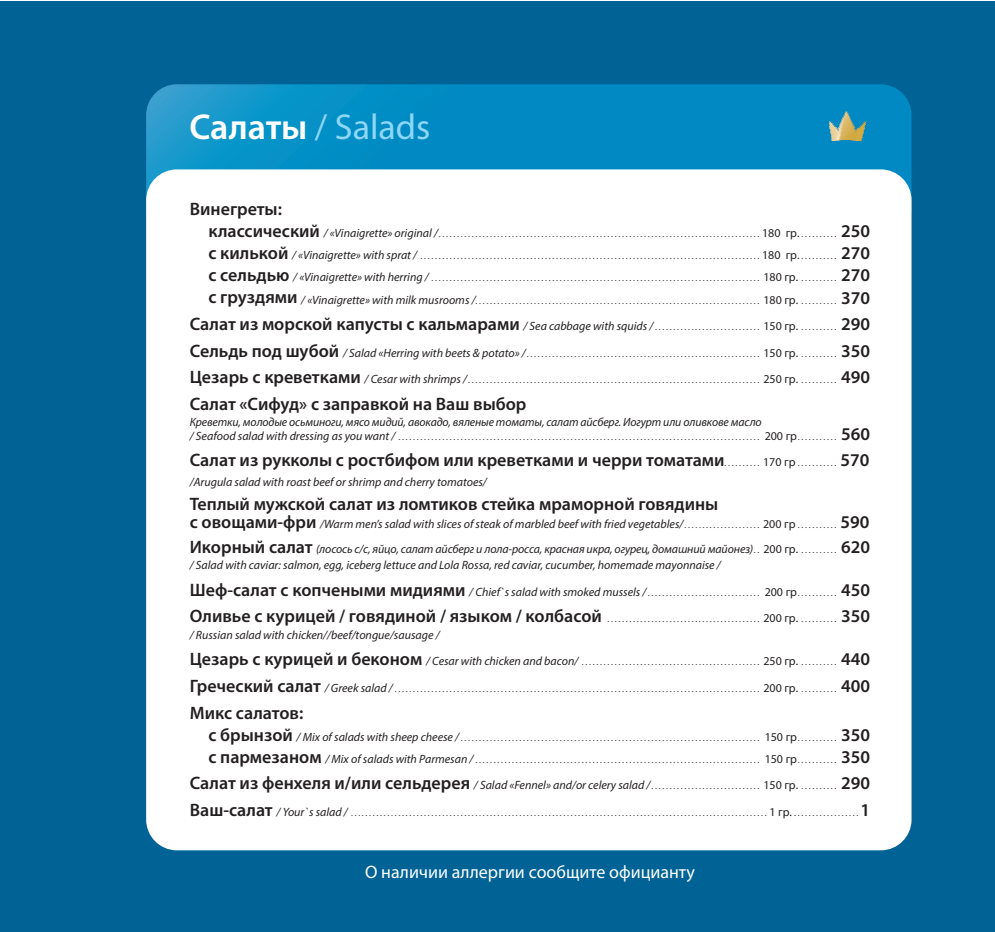
<style>
.page{position:relative;width:995px;height:932px;background:#fff}
.page>*{position:absolute;margin:0;border:0;box-sizing:border-box;transform-origin:0 0}
.t1{font:36px "Myriad Pro";color:#8dd7f7}
.t2{font:600 18px "Myriad Pro";color:#231f20}
.t3{font:18px "Myriad Pro";color:#fff}
.t4{font:italic 12px/24.5px "Myriad Pro";color:#231f20}
.t5{font:9px "Myriad Pro";color:#231f20}
.s1{font-weight:600;color:#fff}
.s2{font-weight:600;font-size:18px}
.s3{font-style:italic;font-size:12px}
.s4{font-size:12px}
.s5{font-weight:400;font-size:9px}
.s6{font-weight:400;font-size:12px}
.s7{font-weight:600;font-style:normal;font-size:18px}
.s8{font-style:normal;font-size:9px}
.s9{font-style:normal}
</style>
<div class="page">
<div style="left:72px;top:1px;width:922px;height:930px;background:#006295"></div>
<div style="left:0;top:1px;width:72px;height:930px;background:#006295"></div>
<svg style="left:146px;top:84px;width:766px;height:110px;background:#048cc3"></svg>
<div style="left:146px;top:169px;width:766px;height:681px;background:#fff;border-radius:31px"></div>
<svg style="left:832px;top:139px;width:29px;height:3px"></svg>
<img style="left:830px;top:131px;width:34px;height:8px">
<svg style="left:829px;top:110px;width:38px;height:21px"></svg>
<h1 class="t1" style="left:189px;top:105px;width:243px"><span class="s1">Салаты</span> / Salads</h1>
<h2 class="t2" style="left:190px;top:198px;width:94px">Винегреты:</h2>
<p class="t5" style="left:208px;top:229px;width:663px"><span class="s2">классический</span> <span class="s3">/ «Vinaigrette» original /</span>........................................................................................<span class="s4">180 гр.</span>.......... <span class="s2">250</span></p>
<p class="t5" style="left:208px;top:251px;width:663px"><span class="s2">с килькой</span> <span class="s3">/ «Vinaigrette» with sprat /</span> .............................................................................................<span class="s4">180 гр.</span>.......... <span class="s2">270</span></p>
<p class="t5" style="left:208px;top:273px;width:663px"><span class="s2">с сельдью</span> <span class="s3">/ «Vinaigrette» with herring /</span> .......................................................................................... <span class="s4">180 гр.</span> .......... <span class="s2">270</span></p>
<p class="t5" style="left:208px;top:295px;width:663px"><span class="s2">c груздями</span> <span class="s3">/ «Vinaigrette» with milk musrooms /</span>.............................................................................. <span class="s4">180 гр.</span> .......... <span class="s2">370</span></p>
<p class="t5" style="left:190px;top:321px;width:682px"><span class="s2">Салат из морской капусты с кальмарами</span> <span class="s3">/ Sea cabbage with squids /</span>. . . . . . . . . . . . . . . . . . . . . . . . . . . . . <span class="s4">150 гр.</span> . . . . . . . . . . <span class="s2">290</span></p>
<p class="t5" style="left:190px;top:348px;width:682px"><span class="s2">Сельдь под шубой</span> <span class="s3">/ Salad «Herring with beets &amp; potato» /</span>................................................................ <span class="s4">150 гр.</span> .......... <span class="s2">350</span></p>
<p class="t5" style="left:190px;top:374px;width:682px"><span class="s2">Цезарь с креветками</span> <span class="s3">/ Cesar with shrimps /</span>................................................................................ <span class="s4">250 гр.</span> .......... <span class="s2">490</span></p>
<h2 class="t2" style="left:190px;top:392px;width:338px">Салат «Сифуд» с заправкой на Ваш выбор</h2>
<h3 class="t4" style="left:190px;top:409px;width:573px">Креветки, молодые осьминоги, мясо мидий, авокадо, вяленые томаты, салат айсберг. Иогурт или оливкове масло</h3>
<p class="t5" style="left:190px;top:431px;width:682px"><span class="s3">/ Seafood salad with dressing as you want /</span> ................................................................................................... <span class="s4">200 гр</span>........... <span class="s2">560</span></p>
<h2 class="t2" style="left:190px;top:448px;width:681px">Салат из рукколы с ростбифом или креветками и черри томатами<span class="s5">. . . . . . . . . .</span> <span class="s6">170 гр</span> <span class="s5">. . . . . . . . . . .</span> 570</h2>
<h3 class="t4" style="left:190px;top:469px;width:299px">/Arugula salad with roast beef or shrimp and cherry tomatoes/</h3>
<h2 class="t2" style="left:190px;top:493px;width:530px">Теплый мужской салат из ломтиков стейка мраморной говядины</h2>
<p class="t4" style="left:190px;top:512px;width:682px"><span class="s7">с овощами-фри</span> /Warm men’s salad with slices of steak of marbled beef with fried vegetables/<span class="s8">. . . . . . . . . . . . . . . . . . . . .</span> <span class="s9">200 гр</span> <span class="s8">. . . . . . . . . . .</span> <span class="s7">590<br>Икорный салат</span> (лосось с/с, яйцо, салат айсберг и лола-росса, красная икра, огурец, домашний майонез)<span class="s8">. .</span> <span class="s9">200 гр.</span> <span class="s8">. . . . . . . . . .</span> <span class="s7">620</span></p>
<h3 class="t4" style="left:190px;top:552px;width:532px">/ Salad with caviar: salmon, egg, iceberg lettuce and Lola Rossa, red caviar, cucumber, homemade mayonnaise /</h3>
<p class="t5" style="left:190px;top:587px;width:682px"><span class="s2">Шеф-салат с копчеными мидиями</span> <span class="s3">/ Chief`s salad with smoked mussels /</span>. . . . . . . . . . . . . . . . . . . . . . . . . . . . . . . <span class="s4">200 гр</span>. . . . . . . . . . . <span class="s2">450</span></p>
<p class="t5" style="left:190px;top:613px;width:682px"><span class="s2">Оливье с курицей / говядиной / языком / колбасой</span> .......................................... <span class="s4">200 гр.</span> .......... <span class="s2">350</span></p>
<h3 class="t4" style="left:190px;top:622px;width:251px">/ Russian salad with chicken//beef/tongue/sausage /</h3>
<p class="t5" style="left:190px;top:656px;width:682px"><span class="s2">Цезарь с курицей и беконом</span> <span class="s3">/ Cesar with chicken and bacon/</span> ................................................. <span class="s4">250 гр.</span> .......... <span class="s2">440</span></p>
<p class="t5" style="left:190px;top:683px;width:682px"><span class="s2">Греческий салат</span> <span class="s3">/ Greek salad /</span> .................................................................................................... <span class="s4">200 гр.</span> .......... <span class="s2">400</span></p>
<h2 class="t2" style="left:190px;top:700px;width:115px">Микс салатов:</h2>
<p class="t5" style="left:208px;top:731px;width:663px"><span class="s2">с брынзой</span> <span class="s3">/ Mix of salads with sheep cheese /</span>.................................................................................. <span class="s4">150 гр</span>........... <span class="s2">350</span></p>
<p class="t5" style="left:208px;top:753px;width:663px"><span class="s2">с пармезаном</span> <span class="s3">/ Mix of salads with Parmesan /</span>.............................................................................. <span class="s4">150 гр</span>........... <span class="s2">350</span></p>
<p class="t5" style="left:190px;top:780px;width:682px"><span class="s2">Салат из фенхеля и/или сельдерея</span> <span class="s3">/ Salad «Fennel» and/or celery salad /</span>. . . . . . . . . . . . . . . . . . . . . . . . . . . . . . <span class="s4">150 гр.</span> . . . . . . . . . . <span class="s2">290</span></p>
<p class="t5" style="left:190px;top:806px;width:682px"><span class="s2">Ваш-салат</span> <span class="s3">/ Your`s salad /</span> ..................................................................................................................<span class="s4">1 гр.</span>..................<span class="s2">1</span></p>
<h2 class="t3" style="left:365px;top:860px;width:332px">О наличии аллергии сообщите официанту</h2>
</div>
